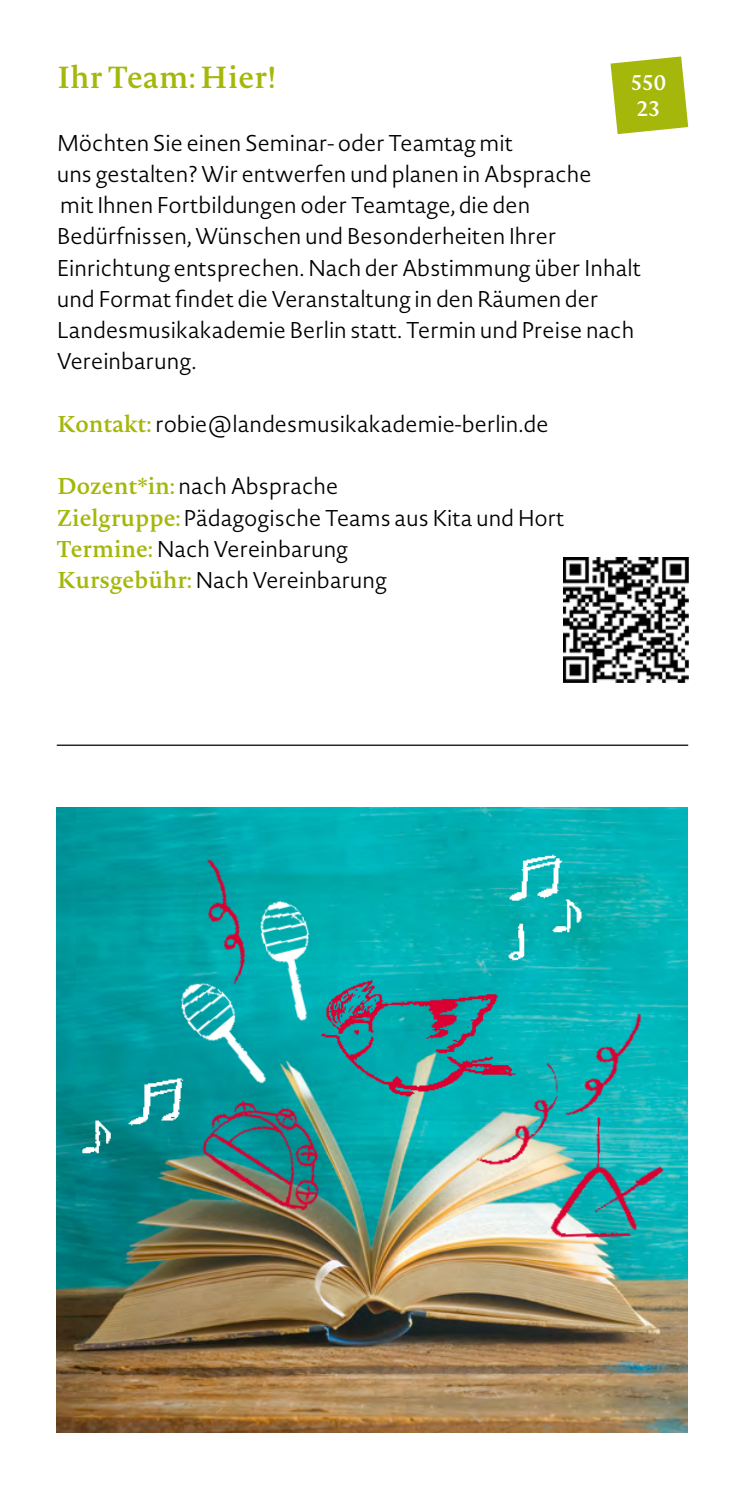
<style>
.page{position:relative;width:745px;height:1489px;background:#fff}
.page>*{position:absolute;margin:0;border:0;box-sizing:border-box;transform-origin:0 0}
.kurs_überschrift{font:600 30px "Novel Pro";letter-spacing:.01em;color:#a4b70a}
.fließtext_sans{font:300 22.5px/31.2px "Novel Sans Pro";color:#000}
.t1{font:600 20.75px "Novel Pro";color:#fff}
.s1{font-family:"Novel Pro";font-weight:600;color:#a4b70a}
</style>
<div class="page">
<hr style="left:57px;top:744px;width:630px;height:1px;background:#000">
<svg style="left:610px;top:56px;width:77px;height:78px;background:#b2c232"></svg>
<img style="left:57px;top:807px;width:630px;height:624px">
<img style="left:295px;top:969px;width:225px;height:165px">
<img style="left:503px;top:842px;width:71px;height:62px">
<img style="left:528px;top:882px;width:70px;height:74px">
<img style="left:490px;top:904px;width:54px;height:75px">
<img style="left:528px;top:1146px;width:157px;height:112px">
<img style="left:460px;top:1039px;width:105px;height:127px">
<img style="left:519px;top:1002px;width:169px;height:144px">
<img style="left:190px;top:1086px;width:154px;height:137px">
<img style="left:116px;top:1057px;width:95px;height:86px">
<img style="left:58px;top:1102px;width:70px;height:75px">
<img style="left:293px;top:890px;width:46px;height:139px">
<img style="left:158px;top:962px;width:135px;height:142px">
<img style="left:169px;top:837px;width:129px;height:173px">
<img style="left:563px;top:557px;width:124px;height:125px">
<p class="kurs_überschrift" style="left:57px;top:55px;width:221px">Ihr Team: Hier!</p>
<p class="t1" style="left:630px;top:67px;width:37px">550</p>
<p class="t1" style="left:636px;top:93px;width:25px">23</p>
<p class="fließtext_sans" style="left:57px;top:127px;width:457px">Möchten Sie einen Seminar- oder Teamtag mit</p>
<p class="fließtext_sans" style="left:57px;top:158px;width:536px">uns gestalten? Wir entwerfen und planen in Absprache</p>
<p class="fließtext_sans" style="left:60px;top:189px;width:471px">mit Ihnen Fortbildungen oder Teamtage, die den</p>
<p class="fließtext_sans" style="left:57px;top:220px;width:500px">Bedürfnissen, Wünschen und Besonderheiten Ihrer</p>
<p class="fließtext_sans" style="left:57px;top:252px;width:585px">Einrichtung entsprechen. Nach der Abstimmung über Inhalt</p>
<p class="fließtext_sans" style="left:57px;top:283px;width:542px">und Format findet die Veranstaltung in den Räumen der</p>
<p class="fließtext_sans" style="left:57px;top:314px;width:578px">Landesmusikakademie Berlin statt. Termin und Preise nach<br>Vereinbarung.</p>
<p class="fließtext_sans" style="left:57px;top:408px;width:493px"><span class="s1">Kontakt:</span> robie@landesmusikakademie-berlin.de</p>
<p class="fließtext_sans" style="left:57px;top:470px;width:283px"><span class="s1">Dozent*in:</span> nach Absprache</p>
<p class="fließtext_sans" style="left:57px;top:502px;width:509px"><span class="s1">Zielgruppe:</span>Pädagogische Teams aus Kita und Hort</p>
<p class="fließtext_sans" style="left:57px;top:533px;width:293px"><span class="s1">Termine:</span> Nach Vereinbarung</p>
<p class="fließtext_sans" style="left:57px;top:564px;width:331px"><span class="s1">Kursgebühr:</span> Nach Vereinbarung</p>
</div>
